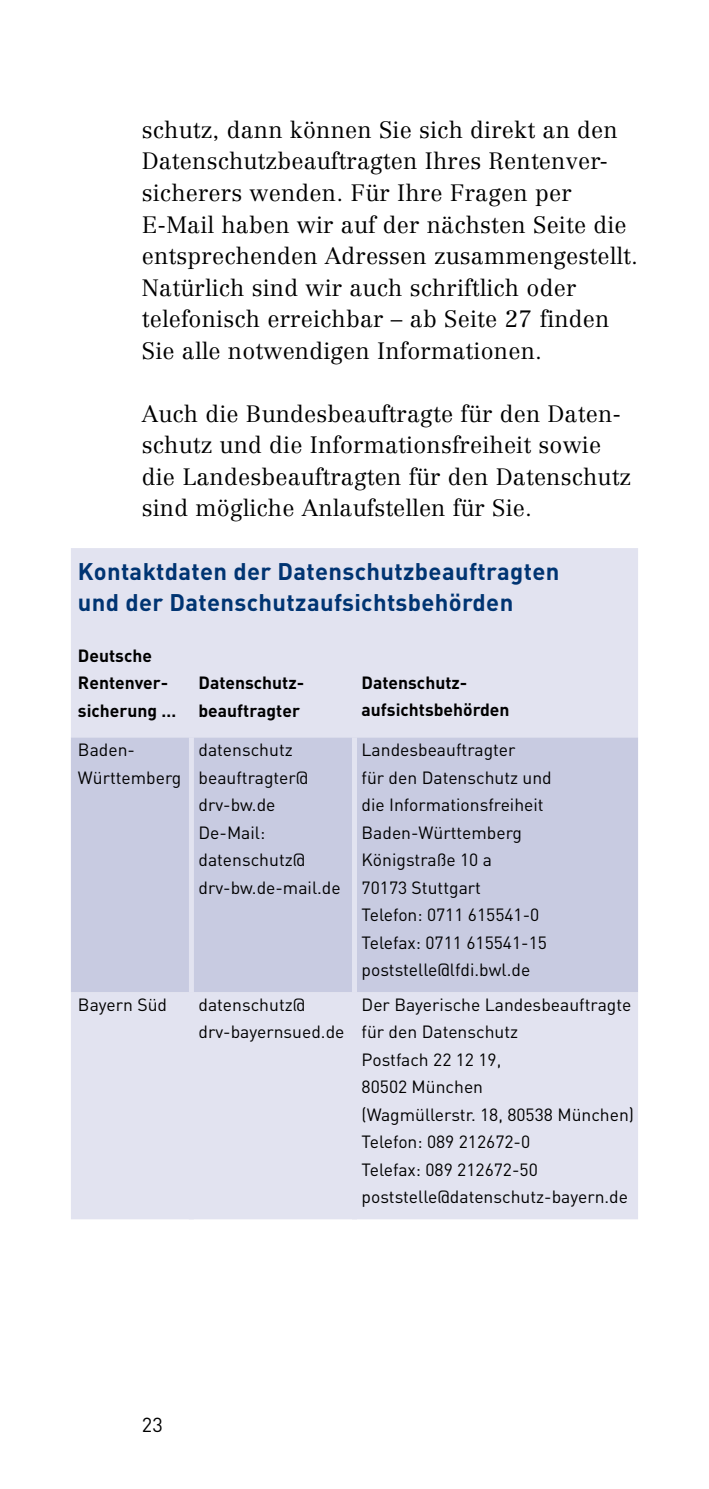
<style>
.page{position:relative;width:709px;height:1489px;background:#fff}
.page>*{position:absolute;margin:0;border:0;box-sizing:border-box;transform-origin:0 0}
.t1{font:700 23.75px/31.5px "DIN Pro";letter-spacing:.015em;color:#003472}
.t2{font:300 23.25px/31.5px "Centennial";letter-spacing:.01em;color:#000}
.t3{font:20px "DIN";color:#000}
.F_Tabelle_Text_7pt{font:17.5px/27.5px "DIN";color:#000}
.F_Tabelle_Text_7pt-2{font:700 17.5px/27.5px "DIN";color:#000}
</style>
<div class="page">
<div style="left:71px;top:548px;width:567px;height:671px;background:#e2e3f0"></div>
<div style="left:71px;top:737px;width:567px;height:255px;background:#c8cbe1"></div>
<div style="left:189px;top:737px;width:5px;height:255px;background:#e2e3f0"></div>
<div style="left:352px;top:737px;width:5px;height:255px;background:#e2e3f0"></div>
<div style="left:189px;top:992px;width:5px;height:227px;background:#e2e3f0"></div>
<div style="left:352px;top:992px;width:5px;height:227px;background:#e2e3f0"></div>
<p class="t2" style="left:142px;top:114px;width:498px">schutz, dann können Sie sich direkt an den Datenschutzbeauftragten Ihres Rentenver&shy;sicherers wenden. Für Ihre Fragen per E-Mail haben wir auf der nächsten Seite die entsprechenden Adressen zusammengestellt.<br>Natürlich sind wir auch schriftlich oder telefonisch erreichbar – ab Seite 27 finden Sie alle notwendigen Informationen.</p>
<p class="t2" style="left:142px;top:398px;width:491px">Auch die Bundesbeauftragte für den Daten&shy;schutz und die Informationsfreiheit sowie die Landesbeauftragten für den Datenschutz sind mögliche Anlaufstellen für Sie.</p>
<p class="t1" style="left:78px;top:552px;width:483px">Kontaktdaten der Datenschutzbeauftragten und der Datenschutzaufsichtsbehörden</p>
<p class="F_Tabelle_Text_7pt-2" style="left:78px;top:640px;width:100px">Deutsche<br>Rentenver&shy;sicherung …</p>
<p class="F_Tabelle_Text_7pt-2" style="left:198px;top:668px;width:107px">Datenschutz&shy;beauftragter</p>
<p class="F_Tabelle_Text_7pt-2" style="left:361px;top:668px;width:149px">Datenschutz&shy;aufsichtsbehörden</p>
<p class="F_Tabelle_Text_7pt" style="left:78px;top:735px;width:105px">Baden-<br>Württemberg</p>
<p class="F_Tabelle_Text_7pt" style="left:198px;top:735px;width:111px">datenschutz beauftragter@ drv-bw.de</p>
<p class="F_Tabelle_Text_7pt" style="left:198px;top:818px;width:144px">De-Mail: datenschutz@ drv-bw.de-mail.de</p>
<p class="F_Tabelle_Text_7pt" style="left:361px;top:735px;width:192px">Landesbeauftragter<br>für den Datenschutz und die Informationsfreiheit</p>
<p class="F_Tabelle_Text_7pt" style="left:361px;top:818px;width:162px">Baden-Württemberg</p>
<p class="F_Tabelle_Text_7pt" style="left:361px;top:845px;width:132px">Königstraße 10 a</p>
<p class="F_Tabelle_Text_7pt" style="left:361px;top:873px;width:121px">70173 Stuttgart</p>
<p class="F_Tabelle_Text_7pt" style="left:361px;top:900px;width:179px">Telefon: 0711 615541-0</p>
<p class="F_Tabelle_Text_7pt" style="left:361px;top:928px;width:187px">Telefax: 0711 615541-15</p>
<p class="F_Tabelle_Text_7pt" style="left:361px;top:955px;width:170px">poststelle@lfdi.bwl.de</p>
<p class="F_Tabelle_Text_7pt" style="left:78px;top:990px;width:91px">Bayern Süd</p>
<p class="F_Tabelle_Text_7pt" style="left:198px;top:990px;width:147px">datenschutz@ drv-bayernsued.de</p>
<p class="F_Tabelle_Text_7pt" style="left:361px;top:990px;width:271px">Der Bayerische Landesbeauftragte für den Datenschutz</p>
<p class="F_Tabelle_Text_7pt" style="left:361px;top:1045px;width:141px">Postfach 22 12 19,</p>
<p class="F_Tabelle_Text_7pt" style="left:361px;top:1072px;width:123px">80502 München</p>
<p class="F_Tabelle_Text_7pt" style="left:361px;top:1100px;width:274px">(Wagmüllerstr. 18, 80538 München)</p>
<p class="F_Tabelle_Text_7pt" style="left:361px;top:1127px;width:170px">Telefon: 089 212672-0</p>
<p class="F_Tabelle_Text_7pt" style="left:361px;top:1155px;width:178px">Telefax: 089 212672-50</p>
<p class="F_Tabelle_Text_7pt" style="left:361px;top:1182px;width:268px">poststelle@datenschutz-bayern.de</p>
<p class="t3" style="left:142px;top:1411px;width:23px">23</p>
</div>
